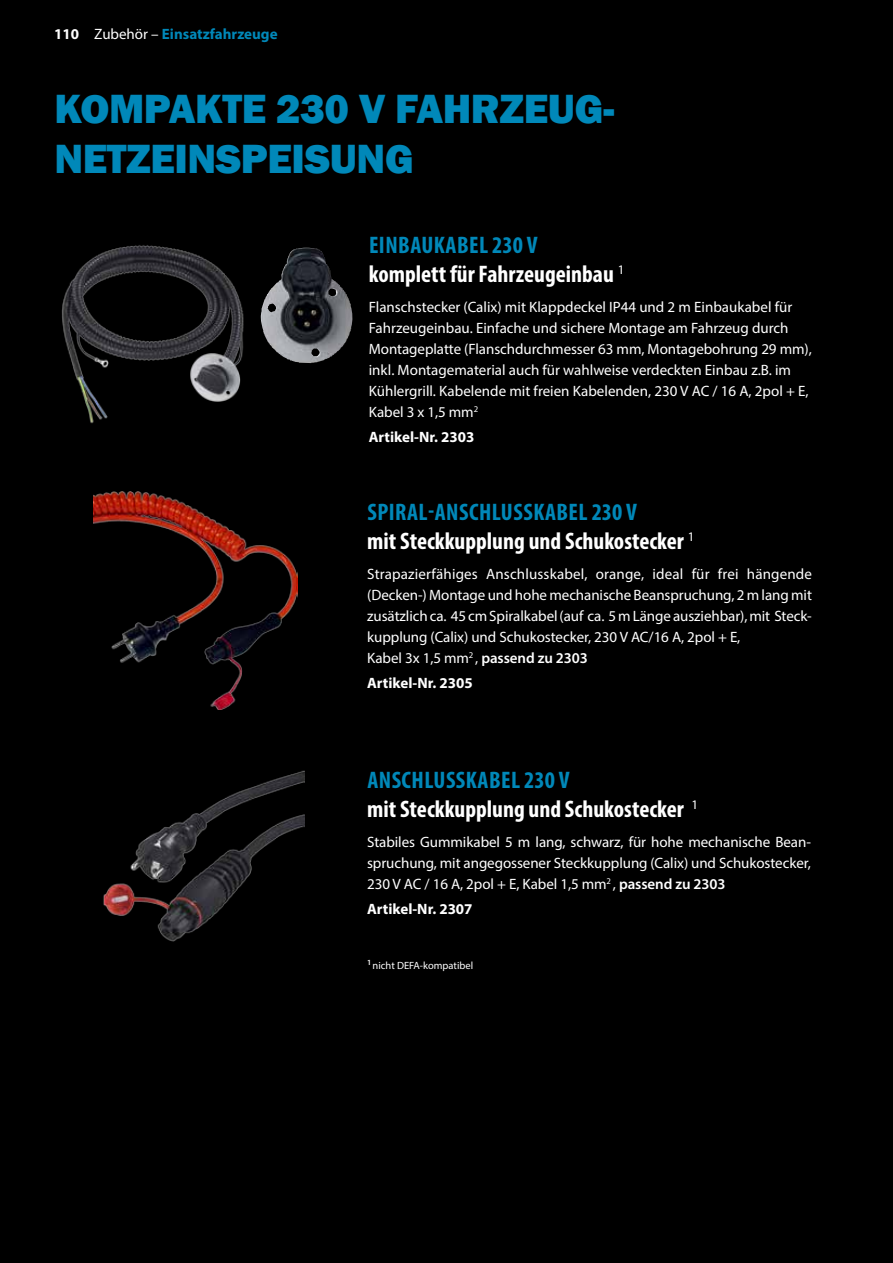
<style>
.page{position:relative;width:893px;height:1263px;background:#000}
.page>*{position:absolute;margin:0;border:0;box-sizing:border-box;transform-origin:0 0}
.t1{font:800 42px/50.4px "Franklin Gothic";letter-spacing:-.01em;color:#0088b9}
.t2{font:700 condensed 24px/28.8px "Myriad Pro";color:#fff}
.t3{font:15px/21px "Myriad Pro";letter-spacing:-.005em;color:#fff}
.t4{font:700 15px "Myriad Pro";color:#fff}
.t5{font:700 15px "Myriad Pro";color:#0088b9}
.t6{font:10.5px "Myriad Pro";color:#fff}
.s1{color:#fff}
.s2{font-weight:400;color:#fff}
.s3{color:#0088b9}
.s4{font-weight:600}
</style>
<div class="page">
<img style="left:93px;top:492px;width:205px;height:217px">
<img style="left:103px;top:770px;width:201px;height:172px">
<img style="left:61px;top:245px;width:200px;height:179px">
<img style="left:261px;top:249px;width:92px;height:114px">
<p class="t5" style="left:54px;top:24px;width:225px"><span class="s1">110</span> <span class="s2">Zubehör –</span> Einsatzfahrzeuge</p>
<h1 class="t1" style="left:54px;top:84px;width:562px">KOMPAKTE 230 V FAHRZEUG-<br>NETZEINSPEISUNG</h1>
<h2 class="t2" style="left:369px;top:230px;width:257px"><span class="s3">EINBAUKABEL 230 V<br></span>komplett für Fahrzeugeinbau <sup>1</sup></h2>
<p class="t3" style="left:369px;top:296px;width:445px">Flanschstecker (Calix) mit Klappdeckel IP44 und 2 m Einbaukabel für Fahrzeugeinbau. Einfache und sichere Montage am Fahrzeug durch Montageplatte (Flanschdurchmesser 63 mm, Montagebohrung 29 mm), inkl. Montagematerial auch für wahlweise verdeckten Einbau z.B. im Kühlergrill. Kabelende mit freien Kabelenden, 230 V AC / 16 A, 2pol + E, Kabel 3 x 1,5 mm<sup>2</sup></p>
<p class="t4" style="left:369px;top:428px;width:107px">Artikel-Nr. 2303</p>
<h2 class="t2" style="left:367px;top:497px;width:329px"><span class="s3">SPIRAL-ANSCHLUSSKABEL 230 V<br></span>mit Steckkupplung und Schukostecker <sup>1</sup></h2>
<p class="t3" style="left:367px;top:563px;width:446px">Strapazierfähiges Anschlusskabel, orange, ideal für frei hängende (Decken-) Montage und hohe mechanische Beanspruchung, 2 m lang mit zusätzlich ca. 45 cm Spiralkabel (auf ca. 5 m Länge ausziehbar), mit Steck&shy;kupplung (Calix) und Schukostecker, 230 V AC/16 A, 2pol + E,<br>Kabel 3x 1,5 mm<sup>2</sup> , <span class="s4">passend zu 2303</span></p>
<p class="t4" style="left:367px;top:673px;width:107px">Artikel-Nr. 2305</p>
<h2 class="t2" style="left:367px;top:765px;width:333px"><span class="s3">ANSCHLUSSKABEL 230 V<br></span>mit Steckkupplung und Schukostecker <sup>1</sup></h2>
<p class="t3" style="left:367px;top:831px;width:445px;text-align:justify">Stabiles Gummikabel 5 m lang, schwarz, für hohe mechanische Bean&shy;spruchung, mit angegossener Steckkupplung (Calix) und Schukostecker, 230 V AC / 16 A, 2pol + E, Kabel 1,5 mm<sup>2</sup> , <span class="s4">passend zu 2303</span></p>
<p class="t4" style="left:367px;top:899px;width:107px">Artikel-Nr. 2307</p>
<p class="t6" style="left:367px;top:959px;width:108px"><sup>1</sup> nicht DEFA-kompatibel</p>
</div>
